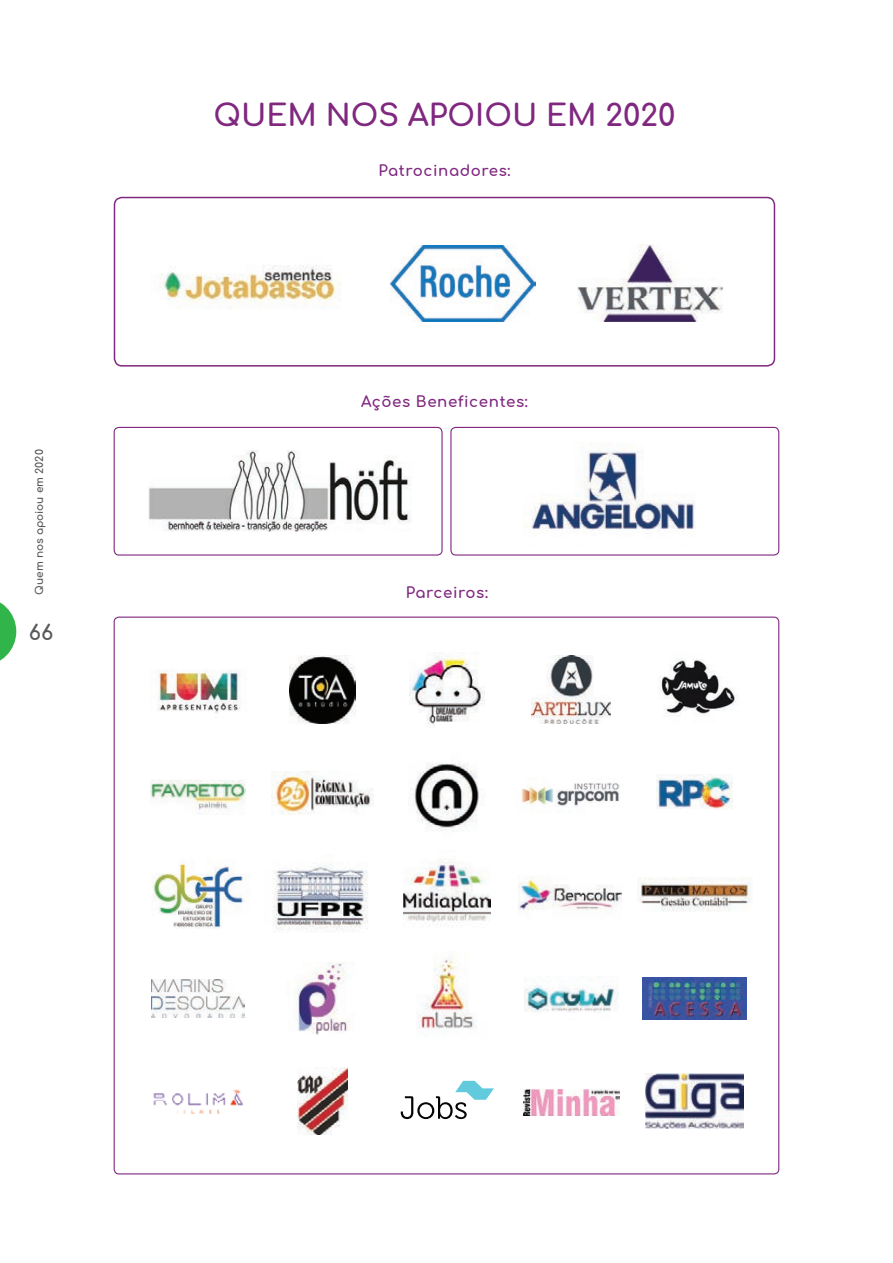
<style>
.page{position:relative;width:893px;height:1263px;background:#fff}
.page>*{position:absolute;margin:0;border:0;box-sizing:border-box;transform-origin:0 0}
.t1{font:700 30px "Comfortaa";color:#802880}
.t2{font:700 21px "Comfortaa";color:#57585a}
.t3{font:700 15px "Comfortaa";letter-spacing:.04em;color:#802880}
.t4{font:700 10.5px "Comfortaa";color:#57585a}
</style>
<div class="page">
<svg style="left:0;top:602px;width:16px;height:59px"></svg>
<div style="left:114px;top:427px;width:329px;height:129px;border:1px solid #802880;border-radius:5px"></div>
<img style="left:148px;top:450px;width:263px;height:82px">
<div style="left:450px;top:427px;width:329px;height:129px;border:1px solid #802880;border-radius:5px"></div>
<img style="left:524px;top:444px;width:171px;height:87px">
<div style="left:114px;top:197px;width:661px;height:170px;border:2px solid #802880;border-radius:8px"></div>
<img style="left:577px;top:245px;width:146px;height:77px">
<img style="left:390px;top:246px;width:146px;height:75px">
<img style="left:160px;top:265px;width:181px;height:44px">
<img style="left:157px;top:670px;width:84px;height:44px">
<img style="left:410px;top:652px;width:74px;height:72px">
<img style="left:290px;top:656px;width:66px;height:68px">
<img style="left:532px;top:656px;width:79px;height:68px">
<img style="left:659px;top:659px;width:78px;height:57px">
<img style="left:151px;top:780px;width:95px;height:35px">
<img style="left:410px;top:763px;width:69px;height:68px">
<img style="left:272px;top:771px;width:100px;height:43px">
<img style="left:521px;top:783px;width:99px;height:24px">
<img style="left:657px;top:775px;width:76px;height:34px">
<img style="left:153px;top:862px;width:93px;height:67px">
<img style="left:404px;top:859px;width:86px;height:67px">
<img style="left:273px;top:863px;width:95px;height:69px">
<img style="left:519px;top:877px;width:103px;height:34px">
<img style="left:637px;top:877px;width:114px;height:35px">
<img style="left:152px;top:979px;width:93px;height:38px">
<img style="left:418px;top:957px;width:57px;height:79px">
<img style="left:294px;top:962px;width:54px;height:72px">
<img style="left:524px;top:976px;width:94px;height:36px">
<img style="left:643px;top:977px;width:104px;height:42px">
<img style="left:153px;top:1089px;width:90px;height:25px">
<img style="left:297px;top:1067px;width:51px;height:68px">
<img style="left:524px;top:1089px;width:95px;height:26px">
<img style="left:646px;top:1074px;width:97px;height:54px">
<svg style="left:401px;top:1081px;width:93px;height:38px"></svg>
<p class="t4" style="left:30px;top:595px;width:147px;rotate:-90deg">Quem nos apoiou em 2020</p>
<h2 class="t2" style="left:29px;top:613px;width:26px">66</h2>
<h1 class="t1" style="left:214px;top:87px;width:463px">QUEM NOS APOIOU EM 2020</h1>
<p class="t3" style="left:378px;top:157px;width:134px">Patrocinadores:</p>
<p class="t3" style="left:361px;top:387px;width:168px">Ações Beneficentes:</p>
<p class="t3" style="left:406px;top:578px;width:84px">Parceiros:</p>
</div>
